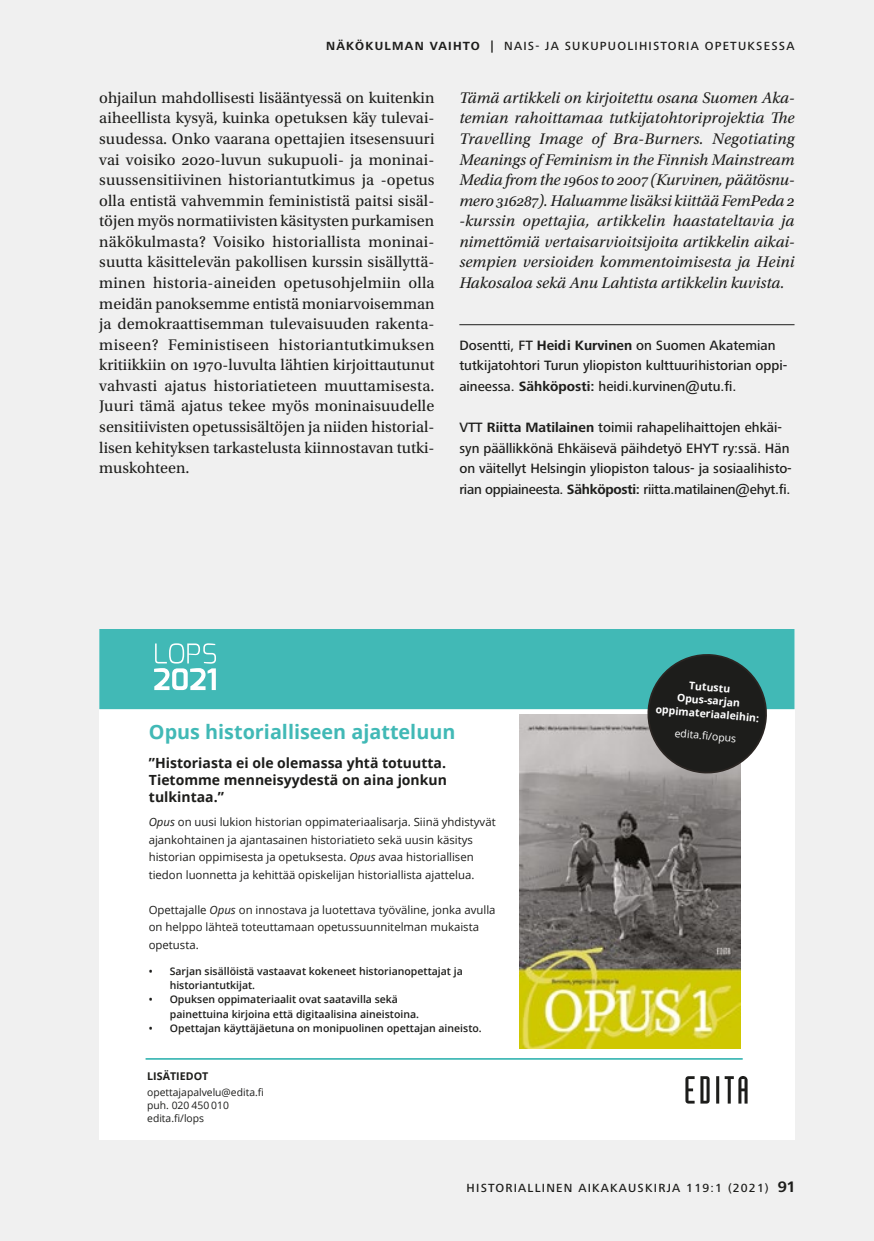
<style>
.page{position:relative;width:874px;height:1241px;background:#fff}
.page>*{position:absolute;margin:0;border:0;box-sizing:border-box;transform-origin:0 0}
.t1{font:700 19.78px "Open Sans";color:#41b9b6}
.t2{font:16.1px/20.5px "Utopia Std";color:#1d1d1b;text-align:justify}
.t3{font:italic 16.1px/20.5px "Utopia Std";color:#1d1d1b;text-align:justify}
.t4{font:500 14px/20.7px "Frutiger Next Pro";color:#1d1d1b}
.t5{font:700 14px/16.8px "Open Sans";color:#1d1d1b;text-align:justify}
.t6{font:500 12.25px "Frutiger Next Pro";letter-spacing:.1em;color:#1d1d1b}
.t7{font:11.38px/17.5px "Open Sans";color:#1d1d1b}
.t8{font:700 10.67px "Open Sans";color:#1d1d1b}
.t9{font:600 10.5px/14px "Open Sans";color:#1d1d1b}
.t10{font:700 10.5px/13.3px "Open Sans";color:#fff;text-align:center}
.t11{font:10.5px "Open Sans";color:#fff}
.t12{font:10.33px/13.1px "Open Sans";color:#1d1d1b}
.s1{font-weight:700}
.s2{font-style:italic}
.s3{font-weight:700;font-size:15.75px}
</style>
<div class="page">
<div style="left:0;top:0;width:873px;height:1240px;background:#f0f0f0"></div>
<hr style="left:459px;top:324px;width:335px;height:1px;background:#1d1d1b">
<div style="left:99px;top:629px;width:695px;height:510px;background:#fff"></div>
<img style="left:519px;top:714px;width:221px;height:334px">
<svg style="left:685px;top:1076px;width:62px;height:27px"></svg>
<hr style="left:145px;top:1057px;width:597px;height:2px;background:#41b9b6">
<div style="left:99px;top:629px;width:695px;height:80px;background:#41b9b6"></div>
<svg style="left:154px;top:643px;width:62px;height:47px"></svg>
<svg style="left:643px;top:650px;width:127px;height:125px;background:#3c4e4c"></svg>
<p class="t6" style="left:326px;top:39px;width:469px"><span class="s1">NÄKÖKULMAN VAIHTO |</span> NAIS- JA SUKUPUOLIHISTORIA OPETUKSESSA</p>
<p class="t2" style="left:99px;top:88px;width:337px">ohjailun mahdollisesti lisääntyessä on kuitenkin aiheellista kysyä, kuinka opetuksen käy tulevai&shy;suudessa. Onko vaarana opettajien itsesensuuri vai voisiko 2020-luvun sukupuoli- ja moninai&shy;suussensitiivinen historiantutkimus ja -opetus olla entistä vahvemmin feminististä paitsi sisäl&shy;töjen myös normatiivisten käsitysten purkamisen näkökulmasta? Voisiko historiallista moninai&shy;suutta käsittelevän pakollisen kurssin sisällyttä&shy;minen historia-aineiden opetusohjelmiin olla meidän panoksemme entistä moniarvoisemman ja demokraattisemman tulevaisuuden rakenta&shy;miseen? Feministiseen historiantutkimuksen kritiikkiin on 1970-luvulta lähtien kirjoittautunut vahvasti ajatus historiatieteen muuttamisesta.<br>Juuri tämä ajatus tekee myös moninaisuudelle sensitiivisten opetussisältöjen ja niiden historial&shy;lisen kehityksen tarkastelusta kiinnostavan tutki&shy;muskohteen.</p>
<p class="t3" style="left:459px;top:88px;width:336px">Tämä artikkeli on kirjoitettu osana Suomen Aka&shy;temian rahoittamaa tutkijatohtoriprojektia The Travelling Image of Bra-Burners. Negotiating Meanings of Feminism in the Finnish Mainstream Media from the 1960s to 2007 (Kurvinen, päätösnu&shy;mero 316287). Haluamme lisäksi kiittää FemPeda 2 -kurssin opettajia, artikkelin haastateltavia ja nimettömiä vertaisarvioitsijoita artikkelin aikai&shy;sempien versioiden kommentoimisesta ja Heini Hakosaloa sekä Anu Lahtista artikkelin kuvista.</p>
<p class="t4" style="left:459px;top:335px;width:329px">Dosentti, FT <span class="s1">Heidi Kurvinen</span> on Suomen Akatemian tutkijatohtori Turun yliopiston kulttuurihistorian oppi&shy;aineessa. <span class="s1">Sähköposti:</span> heidi.kurvinen@utu.fi.</p>
<p class="t4" style="left:459px;top:417px;width:333px">VTT <span class="s1">Riitta Matilainen</span> toimii rahapelihaittojen ehkäi&shy;syn päällikkönä Ehkäisevä päihdetyö EHYT ry:ssä. Hän on väitellyt Helsingin yliopiston talous- ja sosiaalihisto&shy;rian oppiaineesta. <span class="s1">Sähköposti:</span> riitta.matilainen@ehyt.fi.</p>
<p class="t10" style="left:658px;top:675px;width:105px;rotate:5deg">Tutustu<br>Opus-sarjan oppimateriaaleihin:</p>
<p class="t1" style="left:149px;top:718px;width:308px">Opus historialliseen ajatteluun</p>
<p class="t11" style="left:675px;top:725px;width:63px;rotate:5deg">edita.fi /opus</p>
<p class="t5" style="left:149px;top:754px;width:299px">”Historiasta ei ole olemassa yhtä totuutta.<br>Tietomme menneisyydestä on aina jonkun tulkintaa.”</p>
<p class="t7" style="left:149px;top:813px;width:348px"><span class="s2">Opus</span> on uusi lukion historian oppimateriaalisarja. Siinä yhdistyvät ajankohtainen ja ajantasainen historiatieto sekä uusin käsitys historian oppimisesta ja opetuksesta. <span class="s2">Opus</span> avaa historiallisen tiedon luonnetta ja kehittää opiskelijan historiallista ajattelua.</p>
<p class="t7" style="left:149px;top:900px;width:348px">Opettajalle <span class="s2">Opus</span> on innostava ja luotettava työväline, jonka avulla on helppo lähteä toteuttamaan opetussuunnitelman mukaista opetusta.</p>
<p class="t9" style="left:170px;top:963px;width:294px;text-indent:-21px">• Sarjan sisällöistä vastaavat kokeneet historianopettajat ja historiantutkijat.</p>
<p class="t9" style="left:149px;top:991px;width:251px">• Opuksen oppimateriaalit ovat saatavilla sekä</p>
<p class="t9" style="left:170px;top:1007px;width:250px">painettuina kirjoina että digitaalisina aineistoina.</p>
<p class="t9" style="left:149px;top:1021px;width:334px">• Opettajan käyttäjäetuna on monipuolinen opettajan aineisto.</p>
<p class="t8" style="left:147px;top:1068px;width:63px">LISÄTIEDOT</p>
<p class="t12" style="left:147px;top:1085px;width:118px">opettajapalvelu@edita.fi puh. 020 450 010 edita.fi/lops</p>
<p class="t6" style="left:466px;top:1180px;width:329px">HISTORIALLINEN AIKAKAUSKIRJA 119:1 (2021) <span class="s3">91</span></p>
</div>
